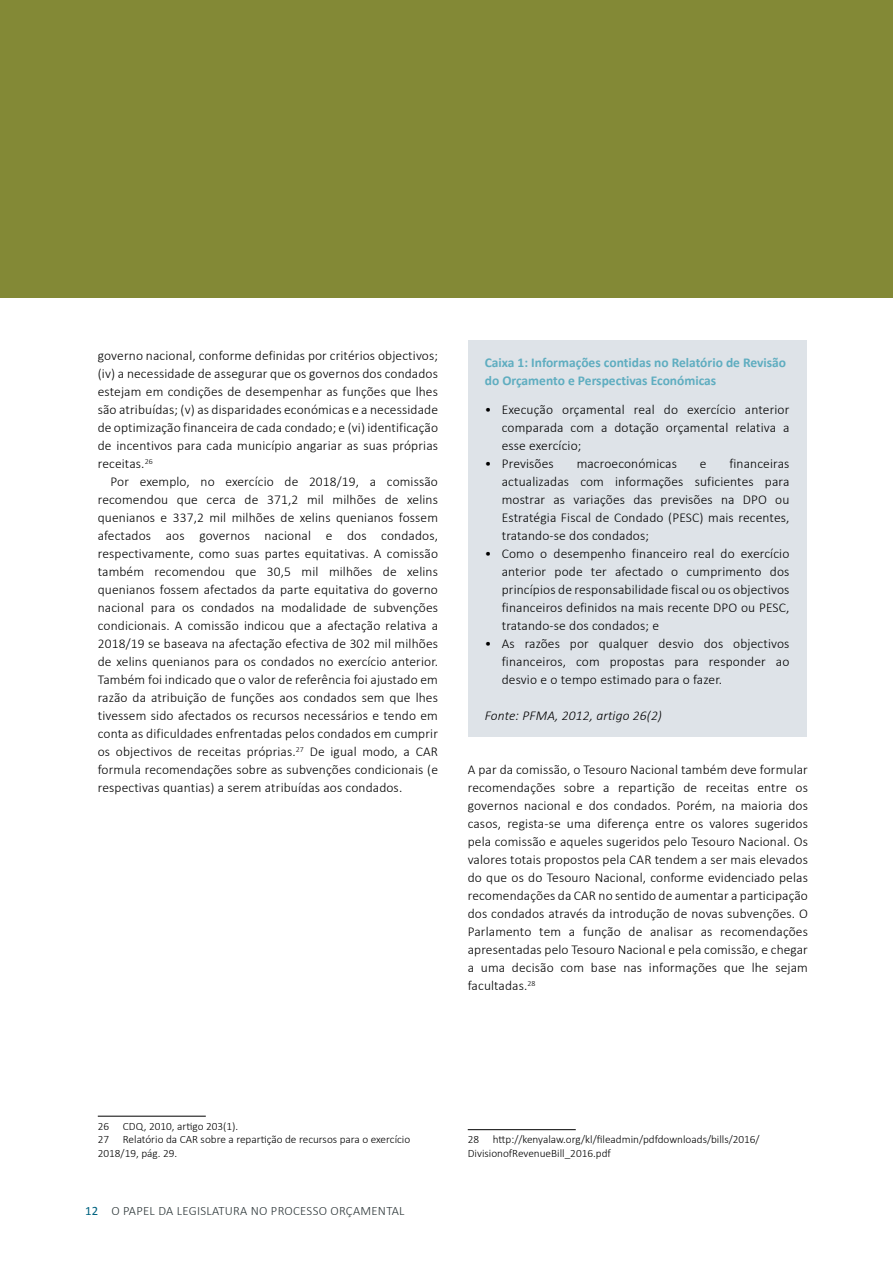
<style>
.page{position:relative;width:893px;height:1263px;background:#fff}
.page>*{position:absolute;margin:0;border:0;box-sizing:border-box;transform-origin:0 0}
.t1{font:300 13.5px/18px "Calibri";letter-spacing:.01em;color:#000;text-align:justify}
.t2{font:700 13.5px/18px "Calibri";color:#5fadc0}
.t3{font:italic 300 13.5px "Calibri";letter-spacing:.01em;color:#000}
.t4{font:300 12.75px "Calibri";letter-spacing:.02em;color:#2d3739}
.t5{font:300 11.25px/13.5px "Calibri";color:#000}
.s1{font-weight:400;color:#006380}
</style>
<div class="page">
<div style="left:0;top:0;width:893px;height:298px;background:#838936"></div>
<hr style="left:98px;top:1116px;width:108px;height:1px;background:#000">
<div style="left:468px;top:340px;width:338px;height:396px;background:#dee3e8"></div>
<hr style="left:468px;top:1129px;width:108px;height:1px;background:#000">
<p class="t1" style="left:98px;top:346px;width:342px">governo nacional, conforme definidas por critérios objectivos; (iv) a necessidade de assegurar que os governos dos condados estejam em condições de desempenhar as funções que lhes são atribuídas; (v) as disparidades económicas e a necessidade de optimização financeira de cada condado; e (vi) identificação de incentivos para cada município angariar as suas próprias receitas.<sup>26</sup></p>
<p class="t1" style="left:98px;top:472px;width:342px;text-indent:13px">Por exemplo, no exercício de 2018/19, a comissão recomendou que cerca de 371,2 mil milhões de xelins quenianos e 337,2 mil milhões de xelins quenianos fossem afectados aos governos nacional e dos condados, respectivamente, como suas partes equitativas. A comissão também recomendou que 30,5 mil milhões de xelins quenianos fossem afectados da parte equitativa do governo nacional para os condados na modalidade de subvenções condicionais. A comissão indicou que a afectação relativa a 2018/19 se baseava na afectação efectiva de 302 mil milhões de xelins quenianos para os condados no exercício anterior.<br>Também foi indicado que o valor de referência foi ajustado em razão da atribuição de funções aos condados sem que lhes tivessem sido afectados os recursos necessários e tendo em conta as dificuldades enfrentadas pelos condados em cumprir os objectivos de receitas próprias.<sup>27</sup> De igual modo, a CAR formula recomendações sobre as subvenções condicionais (e respectivas quantias) a serem atribuídas aos condados.</p>
<p class="t2" style="left:485px;top:354px;width:303px">Caixa 1: Informações contidas no Relatório de Revisão do Orçamento e Perspectivas Económicas</p>
<p class="t1" style="left:502px;top:400px;width:289px;text-indent:-17px">• Execução orçamental real do exercício anterior comparada com a dotação orçamental relativa a esse exercício;</p>
<p class="t1" style="left:485px;top:454px;width:71px">• Previsões</p>
<p class="t1" style="left:577px;top:454px;width:102px">macroeconómicas</p>
<p class="t1" style="left:700px;top:454px;width:8px">e</p>
<p class="t1" style="left:502px;top:454px;width:289px;text-indent:228px">financeiras actualizadas com informações suficientes para mostrar as variações das previsões na DPO ou Estratégia Fiscal de Condado (PESC) mais recentes, tratando-se dos condados;</p>
<p class="t1" style="left:502px;top:544px;width:289px;text-indent:-17px">• Como o desempenho financeiro real do exercício anterior pode ter afectado o cumprimento dos princípios de responsabilidade fiscal ou os objectivos financeiros definidos na mais recente DPO ou PESC, tratando-se dos condados; e</p>
<p class="t1" style="left:502px;top:634px;width:289px;text-indent:-17px">• As razões por qualquer desvio dos objectivos financeiros, com propostas para responder ao desvio e o tempo estimado para o fazer.</p>
<p class="t3" style="left:485px;top:707px;width:179px">Fonte: PFMA, 2012, artigo 26(2)</p>
<p class="t1" style="left:468px;top:760px;width:342px">A par da comissão, o Tesouro Nacional também deve formular recomendações sobre a repartição de receitas entre os governos nacional e dos condados. Porém, na maioria dos casos, regista-se uma diferença entre os valores sugeridos pela comissão e aqueles sugeridos pelo Tesouro Nacional. Os valores totais propostos pela CAR tendem a ser mais elevados do que os do Tesouro Nacional, conforme evidenciado pelas recomendações da CAR no sentido de aumentar a participação dos condados através da introdução de novas subvenções. O Parlamento tem a função de analisar as recomendações apresentadas pelo Tesouro Nacional e pela comissão, e chegar a uma decisão com base nas informações que lhe sejam facultadas.<sup>28</sup></p>
<p class="t5" style="left:98px;top:1119px;width:314px">26 CDQ, 2010, artigo 203(1).<br>27 Relatório da CAR sobre a repartição de recursos para o exercício<br>2018/19, pág. 29.</p>
<p class="t4" style="left:85px;top:1203px;width:321px"><span class="s1">12</span> O PAPEL DA LEGISLATURA NO PROCESSO ORÇAMENTAL</p>
<p class="t5" style="left:468px;top:1132px;width:293px">28 http://kenyalaw.org/kl/fileadmin/pdfdownloads/bills/2016/<br>DivisionofRevenueBill_2016.pdf</p>
</div>
